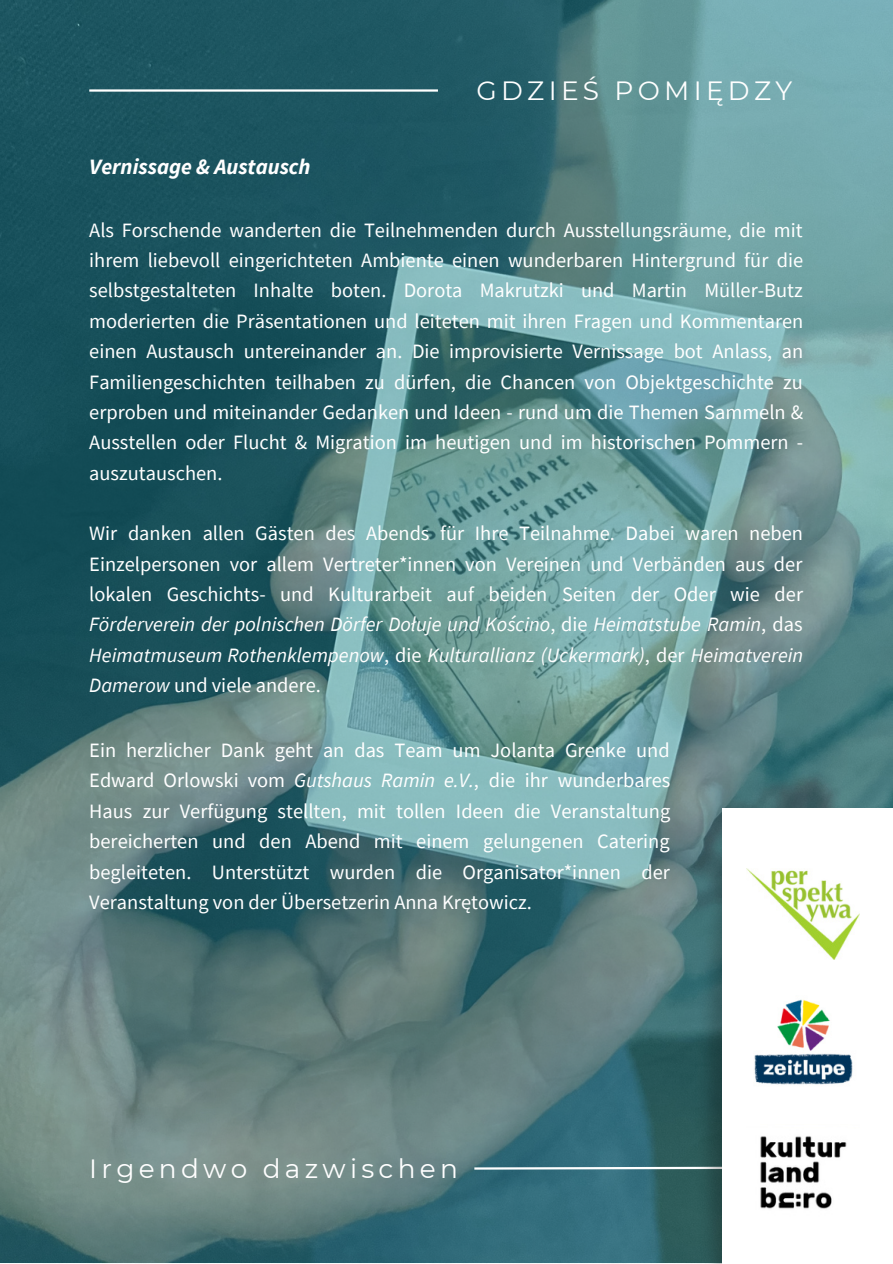
<style>
.page{position:relative;width:893px;height:1264px;background:#fff}
.page>*{position:absolute;margin:0;border:0;box-sizing:border-box;transform-origin:0 0}
.t1{font:26.4px "Montserrat";letter-spacing:.16em;color:#fff}
.t2{font:italic 700 21.9px "Source Sans Pro";color:#fff}
.t3{font:20.4px/30.3px "Source Sans Pro";color:#fff;text-align:justify}
.s1{font-style:italic}
</style>
<div class="page">
<img style="left:0;top:0;width:892px;height:1262px">
<hr style="left:89px;top:89px;width:349px;height:3px;background:#fff">
<svg style="left:472px;top:1165px;width:212px;height:5px"></svg>
<img style="left:684px;top:796px;width:94px;height:467px">
<img style="left:881px;top:796px;width:11px;height:12px">
<div style="left:722px;top:808px;width:170px;height:455px;background:#fff"></div>
<img style="left:746px;top:868px;width:113px;height:91px">
<img style="left:754px;top:999px;width:99px;height:86px">
<img style="left:760px;top:1136px;width:87px;height:73px">
<p class="t2" style="left:89px;top:152px;width:223px">Vernissage &amp; Austausch</p>
<p class="t1" style="left:476px;top:73px;width:317px">GDZIEŚ POMIĘDZY</p>
<p class="t3" style="left:89px;top:215px;width:715px">Als Forschende wanderten die Teilnehmenden durch Ausstellungsräume, die mit ihrem liebevoll eingerichteten Ambiente einen wunderbaren Hintergrund für die selbstgestalteten Inhalte boten. Dorota Makrutzki und Martin Müller-Butz moderierten die Präsentationen und leiteten mit ihren Fragen und Kommentaren einen Austausch untereinander an. Die improvisierte Vernissage bot Anlass, an Familiengeschichten teilhaben zu dürfen, die Chancen von Objektgeschichte zu erproben und miteinander Gedanken und Ideen - rund um die Themen Sammeln &amp; Ausstellen oder Flucht &amp; Migration im heutigen und im historischen Pommern - auszutauschen.</p>
<p class="t3" style="left:89px;top:518px;width:715px">Wir danken allen Gästen des Abends für Ihre Teilnahme. Dabei waren neben Einzelpersonen vor allem Vertreter*innen von Vereinen und Verbänden aus der lokalen Geschichts- und Kulturarbeit auf beiden Seiten der Oder wie der <span class="s1">Förderverein der polnischen Dörfer Dołuje und Kościno</span>, die <span class="s1">Heimatstube Ramin</span>, das <span class="s1">Heimatmuseum Rothenklempenow</span>, die <span class="s1">Kulturallianz (Uckermark)</span>, der <span class="s1">Heimatverein Damerow</span> und viele andere.</p>
<p class="t3" style="left:89px;top:735px;width:582px">Ein herzlicher Dank geht an das Team um Jolanta Grenke und Edward Orlowski vom <span class="s1">Gutshaus Ramin e.V.</span>, die ihr wunderbares Haus zur Verfügung stellten, mit tollen Ideen die Veranstaltung bereicherten und den Abend mit einem gelungenen Catering begleiteten. Unterstützt wurden die Organisator*innen der Veranstaltung von der Übersetzerin Anna Krętowicz.</p>
<p class="t1" style="left:89px;top:1150px;width:370px">Irgendwo dazwischen</p>
</div>
